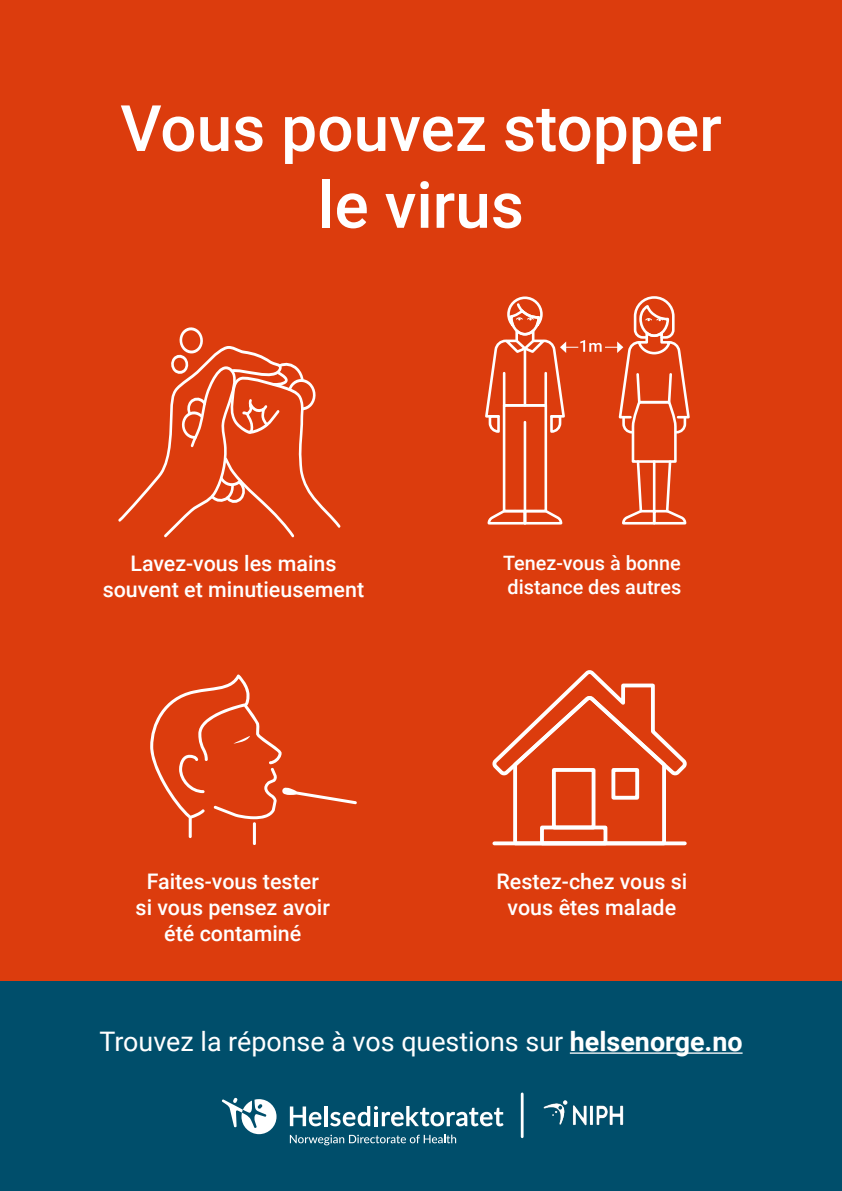
<style>
.page{position:relative;width:842px;height:1191px;background:#dc3c0d}
.page>*{position:absolute;margin:0;border:0;box-sizing:border-box;transform-origin:0 0}
.t1{font:500 64px/76.8px "Roboto";color:#fff;text-align:center}
.t2{font:26.9px "Roboto";color:#fff}
.t3{font:500 21.5px/25.7px "Roboto";color:#fff;text-align:center}
.t4{font:500 19.8px/24.8px "Roboto";color:#fff}
.s1{font-weight:700}
</style>
<div class="page">
<div style="left:0;top:981px;width:842px;height:210px;background:#004e6b"></div>
<hr style="left:570px;top:1052px;width:173px;height:1px;background:#fff">
<hr style="left:521px;top:1093px;width:3px;height:43px;background:#fff">
<svg style="left:222px;top:1097px;width:54px;height:37px"></svg>
<svg style="left:290px;top:1106px;width:31px;height:20px"></svg>
<hr style="left:324px;top:1106px;width:4px;height:20px;background:#fff">
<svg style="left:330px;top:1106px;width:174px;height:20px"></svg>
<svg style="left:290px;top:1134px;width:166px;height:11px"></svg>
<img style="left:543px;top:1100px;width:81px;height:26px">
<svg style="left:150px;top:674px;width:207px;height:170px"></svg>
<svg style="left:118px;top:327px;width:223px;height:211px"></svg>
<svg style="left:485px;top:296px;width:205px;height:228px"></svg>
<svg style="left:492px;top:670px;width:195px;height:175px"></svg>
<div style="left:540px;top:825px;width:67px;height:20px;border:4px solid #fff"></div>
<h1 class="t1" style="left:120px;top:87px;width:603px">Vous pouvez stopper le virus</h1>
<p class="t3" style="left:103px;top:549px;width:263px">Lavez-vous les mains souvent et minutieusement</p>
<p class="t4" style="left:503px;top:549px;width:180px">Tenez-vous à bonne distance des autres</p>
<p class="t3" style="left:136px;top:868px;width:196px">Faites-vous tester<br>si vous pensez avoir été contaminé</p>
<p class="t3" style="left:496px;top:868px;width:192px">Restez-chez vous si vous êtes malade</p>
<p class="t2" style="left:99px;top:1022px;width:645px">Trouvez la réponse à vos questions sur <span class="s1">helsenorge.no</span></p>
</div>
